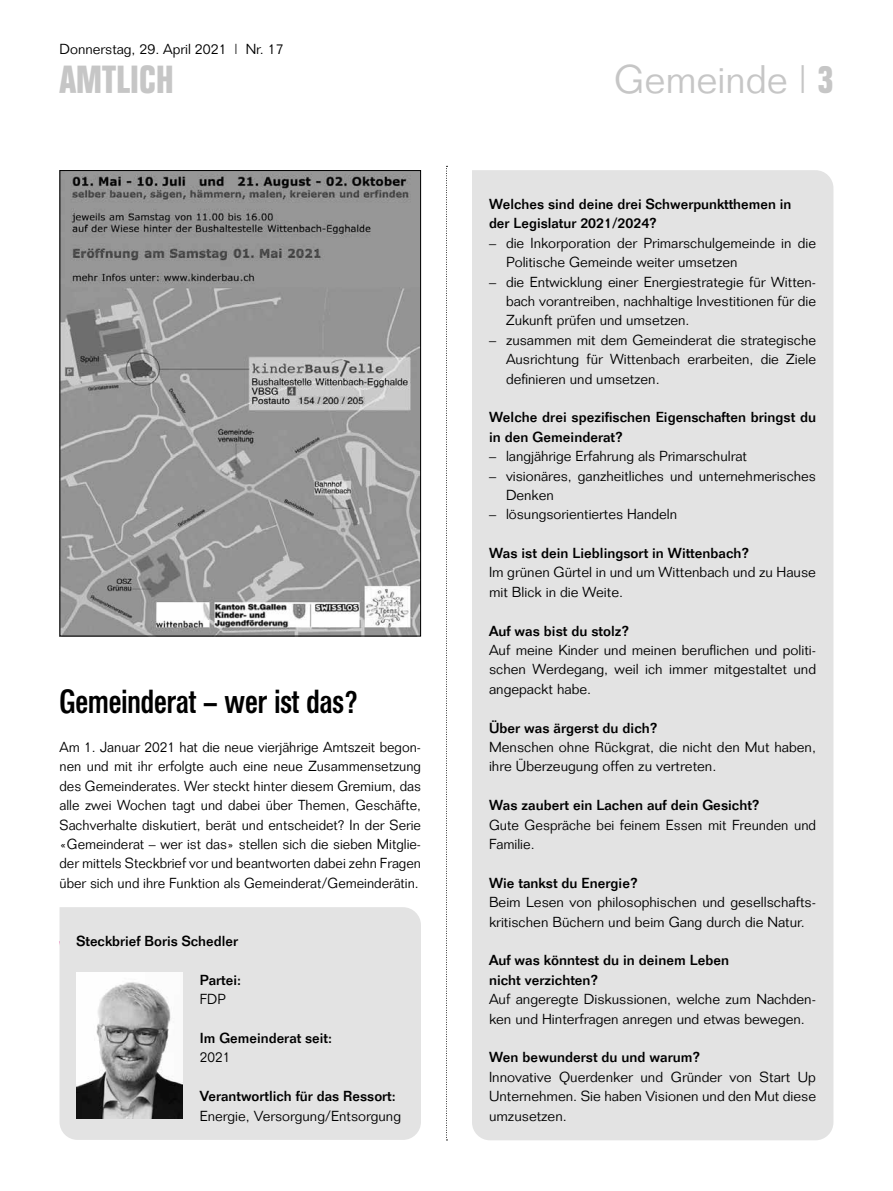
<style>
.page{position:relative;width:893px;height:1191px;background:#fff}
.page>*{position:absolute;margin:0;border:0;box-sizing:border-box;transform-origin:0 0}
.t1{font:300 39px "Folio";color:#c6c6c6}
.t2{font:700 39px "Folio Condensed BQ";letter-spacing:.015em;color:#c6c6c6}
.t3{font:500 33px "Folio Condensed BQ";color:#000}
.t4{font:300 14.25px/19.4px "Folio";color:#000}
.t5{font:500 14.25px/19.4px "Folio";color:#000}
.t6{font:300 14.25px "Folio";color:#000;scale:.96 1}
.s1{font-family:"Folio Condensed BQ";font-weight:700}
</style>
<div class="page">
<svg style="left:446px;top:166px;width:1px;height:974px"></svg>
<div style="left:60px;top:907px;width:361px;height:232px;background:#e3e3e3"></div>
<img style="left:77px;top:973px;width:106px;height:145px">
<div style="left:472px;top:170px;width:361px;height:970px;background:#e3e3e3"></div>
<img style="left:62px;top:172px;width:357px;height:116px">
<img style="left:62px;top:288px;width:357px;height:346px">
<p class="t4" style="left:60px;top:39px;width:226px">Donnerstag, 29. April 2021 | Nr. 17</p>
<h1 class="t2" style="left:60px;top:58px;width:116px">AMTLICH</h1>
<h2 class="t3" style="left:60px;top:683px;width:299px">Gemeinderat – wer ist das?</h2>
<p class="t4" style="left:60px;top:737px;width:363px;text-align:justify">Am 1. Januar 2021 hat die neue vierjährige Amtszeit begon&shy;nen und mit ihr erfolgte auch eine neue Zusammensetzung des Gemeinderates. Wer steckt hinter diesem Gremium, das alle zwei Wochen tagt und dabei über Themen, Geschäfte, Sachverhalte diskutiert, berät und entscheidet? In der Serie «Gemeinderat – wer ist das» stellen sich die sieben Mitglie&shy;der mittels Steckbrief vor und beantworten dabei zehn Fragen über sich und ihre Funktion als Gemeinderat/Gemeinderätin.</p>
<p class="t5" style="left:77px;top:931px;width:163px">Steckbrief Boris Schedler</p>
<p class="t5" style="left:200px;top:970px;width:43px">Partei:</p>
<p class="t6" style="left:200px;top:990px;width:28px">FDP</p>
<p class="t5" style="left:200px;top:1028px;width:134px">Im Gemeinderat seit:</p>
<p class="t6" style="left:200px;top:1048px;width:33px">2021</p>
<p class="t5" style="left:200px;top:1086px;width:197px">Verantwortlich für das Ressort:</p>
<p class="t4" style="left:200px;top:1105px;width:203px">Energie, Versorgung/Entsorgung</p>
<h1 class="t1" style="left:614px;top:56px;width:221px">Gemeinde | <span class="s1">3</span></h1>
<p class="t5" style="left:489px;top:194px;width:304px">Welches sind deine drei Schwerpunktthemen in der Legislatur 2021/2024?</p>
<p class="t4" style="left:506px;top:233px;width:311px;text-indent:-17px">– die Inkorporation der Primarschulgemeinde in die<br>Politische Gemeinde weiter umsetzen</p>
<p class="t4" style="left:506px;top:272px;width:312px;text-align:justify;text-indent:-17px">– die Entwicklung einer Energiestrategie für Witten&shy;bach vorantreiben, nachhaltige Investitionen für die Zukunft prüfen und umsetzen.</p>
<p class="t4" style="left:506px;top:330px;width:312px;text-align:justify;text-indent:-17px">– zusammen mit dem Gemeinderat die strategische Ausrichtung für Wittenbach erarbeiten, die Ziele definieren und umsetzen.</p>
<p class="t5" style="left:489px;top:407px;width:329px">Welche drei spezifischen Eigenschaften bringst du in den Gemeinderat?</p>
<p class="t4" style="left:489px;top:446px;width:259px">– langjährige Erfahrung als Primarschulrat</p>
<p class="t4" style="left:506px;top:466px;width:312px;text-indent:-17px">– visionäres, ganzheitliches und unternehmerisches<br>Denken</p>
<p class="t4" style="left:489px;top:504px;width:190px">– lösungsorientiertes Handeln</p>
<p class="t5" style="left:489px;top:543px;width:262px">Was ist dein Lieblingsort in Wittenbach?</p>
<p class="t4" style="left:489px;top:563px;width:328px">Im grünen Gürtel in und um Wittenbach und zu Hause mit Blick in die Weite.</p>
<p class="t5" style="left:489px;top:621px;width:142px">Auf was bist du stolz?</p>
<p class="t4" style="left:489px;top:640px;width:329px;text-align:justify">Auf meine Kinder und meinen beruflichen und politi&shy;schen Werdegang, weil ich immer mitgestaltet und angepackt habe.</p>
<p class="t5" style="left:489px;top:717px;width:170px">Über was ärgerst du dich?</p>
<p class="t4" style="left:489px;top:737px;width:329px">Menschen ohne Rückgrat, die nicht den Mut haben, ihre Überzeugung offen zu vertreten.</p>
<p class="t5" style="left:489px;top:795px;width:272px">Was zaubert ein Lachen auf dein Gesicht?</p>
<p class="t4" style="left:489px;top:815px;width:329px">Gute Gespräche bei feinem Essen mit Freunden und<br>Familie.</p>
<p class="t5" style="left:489px;top:873px;width:151px">Wie tankst du Energie?</p>
<p class="t4" style="left:489px;top:892px;width:329px">Beim Lesen von philosophischen und gesellschafts&shy;kritischen Büchern und beim Gang durch die Natur.</p>
<p class="t5" style="left:489px;top:950px;width:242px">Auf was könntest du in deinem Leben nicht verzichten?</p>
<p class="t4" style="left:489px;top:989px;width:329px">Auf angeregte Diskussionen, welche zum Nachden&shy;ken und Hinterfragen anregen und etwas bewegen.</p>
<p class="t5" style="left:489px;top:1047px;width:213px">Wen bewunderst du und warum?</p>
<p class="t4" style="left:489px;top:1067px;width:329px;text-align:justify">Innovative Querdenker und Gründer von Start Up Unternehmen. Sie haben Visionen und den Mut diese umzusetzen.</p>
</div>
